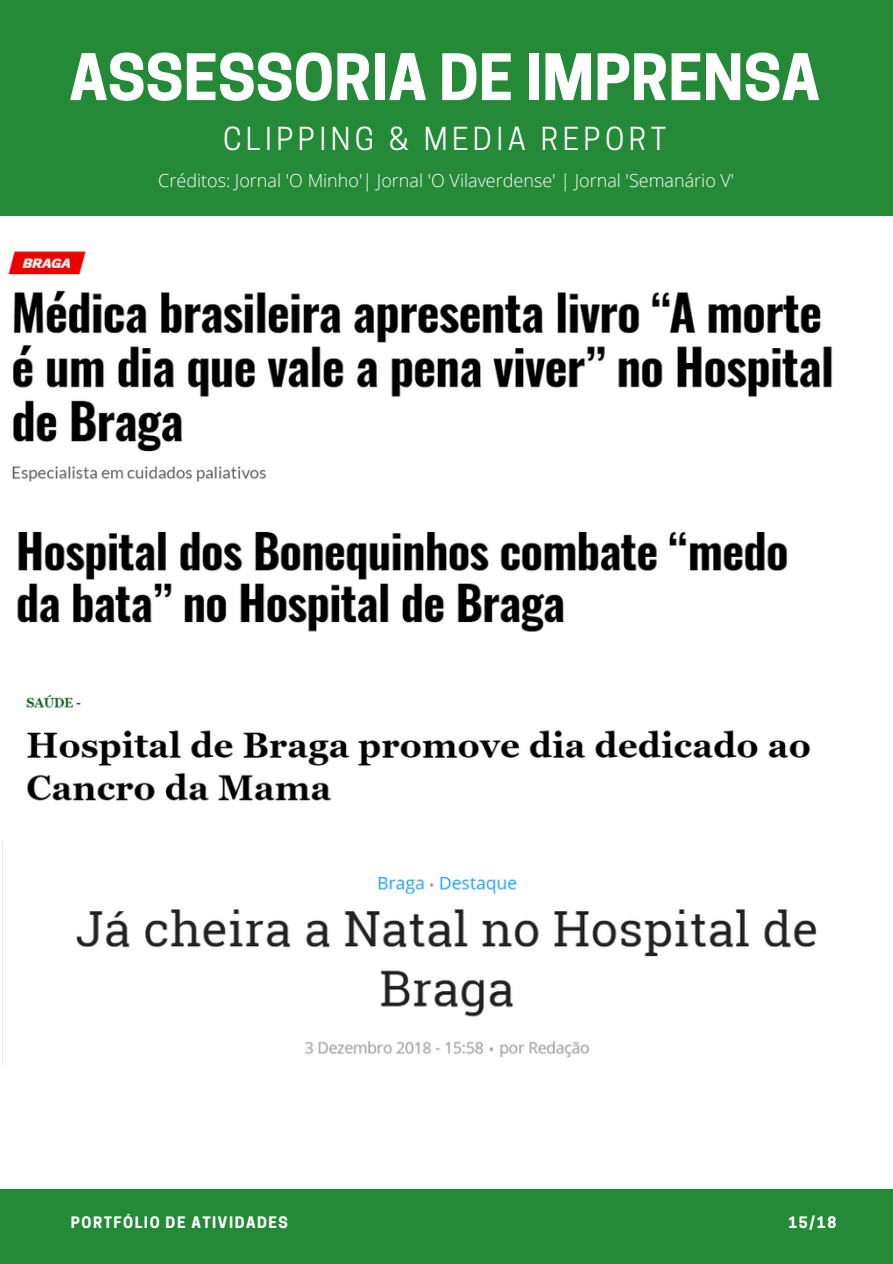
<style>
.page{position:relative;width:893px;height:1264px;background:#fff}
.page>*{position:absolute;margin:0;border:0;box-sizing:border-box;transform-origin:0 0}
.t1{font:700 60px "Cooper Hewitt";color:#fff}
.t2{font:29.85px "Cooper Hewitt";letter-spacing:.15em;color:#fff}
.t3{font:300 18px "Open Sans";color:#fff}
.t4{font:700 14.85px "Cooper Hewitt";letter-spacing:.1em;color:#fff}
</style>
<div class="page">
<div style="left:0;top:0;width:892px;height:216px;background:#248a38"></div>
<div style="left:0;top:1189px;width:892px;height:74px;background:#248a38"></div>
<img style="left:8px;top:251px;width:825px;height:231px">
<img style="left:76px;top:876px;width:741px;height:182px">
<img style="left:17px;top:531px;width:771px;height:100px">
<img style="left:25px;top:695px;width:786px;height:106px">
<p class="t1" style="left:69px;top:55px;width:752px">ASSESSORIA DE IMPRENSA</p>
<h1 class="t2" style="left:223px;top:127px;width:444px">CLIPPING &amp; MEDIA REPORT</h1>
<p class="t3" style="left:158px;top:168px;width:577px">Créditos: Jornal 'O Minho'| Jornal 'O Vilaverdense' | Jornal 'Semanário V'</p>
<p class="t4" style="left:71px;top:1217px;width:218px">PORTFÓLIO DE ATIVIDADES</p>
<p class="t4" style="left:788px;top:1217px;width:49px">15/18</p>
</div>
